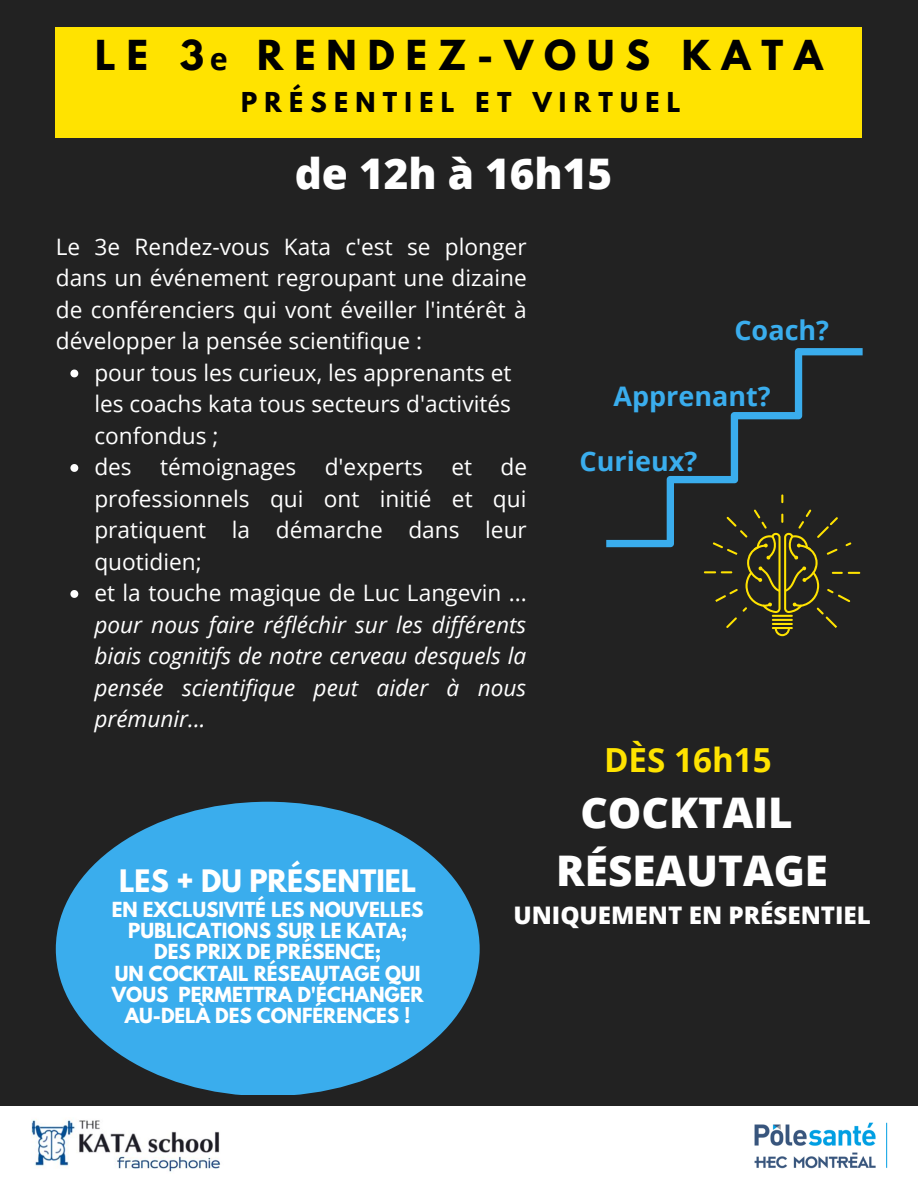
<style>
.page{position:relative;width:918px;height:1188px;background:#222}
.page>*{position:absolute;margin:0;border:0;box-sizing:border-box;transform-origin:0 0}
.t1{font:800 42.15px/58.5px "Open Sans";color:#fff;text-align:center}
.t2{font:700 36.6px "League Spartan";letter-spacing:.3em;color:#000}
.t3{font:700 33.15px "Open Sans";color:#ffe300}
.t4{font:700 30.45px "Open Sans";color:#000}
.t5{font:700 27.45px "League Spartan";color:#fff}
.t6{font:700 27px "Open Sans";color:#3aaded}
.t7{font:700 24.3px "League Spartan";letter-spacing:.3em;color:#000}
.t8{font:800 24.15px "Open Sans";color:#fff}
.t9{font:22.65px/31.5px "Open Sans";color:#fff}
.t10{font:italic 22.65px/31.5px "Open Sans";color:#fff;text-align:justify}
.t11{font:700 18.45px/21.3px "League Spartan";color:#fff;text-align:center}
</style>
<div class="page">
<div style="left:56px;top:27px;width:806px;height:110px;background:#ffe300"></div>
<div style="left:56px;top:802px;width:424px;height:293px;background:#3aaded;border-radius:50%"></div>
<div style="left:0;top:1106px;width:918px;height:82px;background:#fff"></div>
<img style="left:31px;top:1119px;width:189px;height:55px">
<img style="left:754px;top:1122px;width:134px;height:47px">
<svg style="left:606px;top:348px;width:257px;height:199px"></svg>
<svg style="left:781px;top:494px;width:2px;height:9px"></svg>
<svg style="left:704px;top:509px;width:156px;height:127px"></svg>
<svg style="left:70px;top:370px;width:8px;height:7px"></svg>
<svg style="left:70px;top:464px;width:8px;height:8px"></svg>
<svg style="left:70px;top:590px;width:8px;height:8px"></svg>
<h2 class="t2" style="left:95px;top:37px;width:111px">LE 3</h2>
<h2 class="t2" style="left:257px;top:37px;width:567px">RENDEZ-VOUS KATA</h2>
<p class="t7" style="left:241px;top:90px;width:441px">PRÉSENTIEL ET VIRTUEL</p>
<h3 class="t4" style="left:210px;top:37px;width:19px">e</h3>
<h1 class="t1" style="left:295px;top:144px;width:319px">de 12h à 16h15</h1>
<p class="t9" style="left:56px;top:230px;width:473px;text-align:justify">Le 3e Rendez-vous Kata c'est se plonger dans un événement regroupant une dizaine de conférenciers qui vont éveiller l'intérêt à développer la pensée scientifique :</p>
<p class="t6" style="left:734px;top:311px;width:96px">Coach?</p>
<p class="t9" style="left:94px;top:356px;width:419px">pour tous les curieux, les apprenants et les coachs kata tous secteurs d'activités confondus ;<br>des</p>
<p class="t9" style="left:160px;top:451px;width:138px">témoignages</p>
<p class="t9" style="left:325px;top:451px;width:100px">d'experts</p>
<p class="t9" style="left:451px;top:451px;width:22px">et</p>
<p class="t9" style="left:94px;top:451px;width:434px;text-indent:406px">de professionnels qui ont initié et qui pratiquent la démarche dans leur quotidien;<br>et la touche magique de Luc Langevin ...</p>
<p class="t10" style="left:94px;top:608px;width:434px">pour nous faire réfléchir sur les différents biais cognitifs de notre cerveau desquels la pensée scientifique peut aider à nous prémunir...</p>
<p class="t6" style="left:614px;top:377px;width:159px">Apprenant?</p>
<p class="t6" style="left:580px;top:442px;width:119px">Curieux?</p>
<p class="t5" style="left:119px;top:867px;width:299px">LES + DU PRÉSENTIEL</p>
<p class="t11" style="left:112px;top:901px;width:313px">EN EXCLUSIVITÉ LES NOUVELLES<br>PUBLICATIONS SUR LE KATA;<br>DES PRIX DE PRÉSENCE;<br>UN COCKTAIL RÉSEAUTAGE QUI<br>VOUS PERMETTRA D'ÉCHANGER<br>AU-DELÀ DES CONFÉRENCES !</p>
<h3 class="t3" style="left:604px;top:737px;width:169px">DÈS 16h15</h3>
<h1 class="t1" style="left:556px;top:782px;width:273px">COCKTAIL<br>RÉSEAUTAGE</h1>
<p class="t8" style="left:513px;top:898px;width:359px">UNIQUEMENT EN PRÉSENTIEL</p>
</div>
